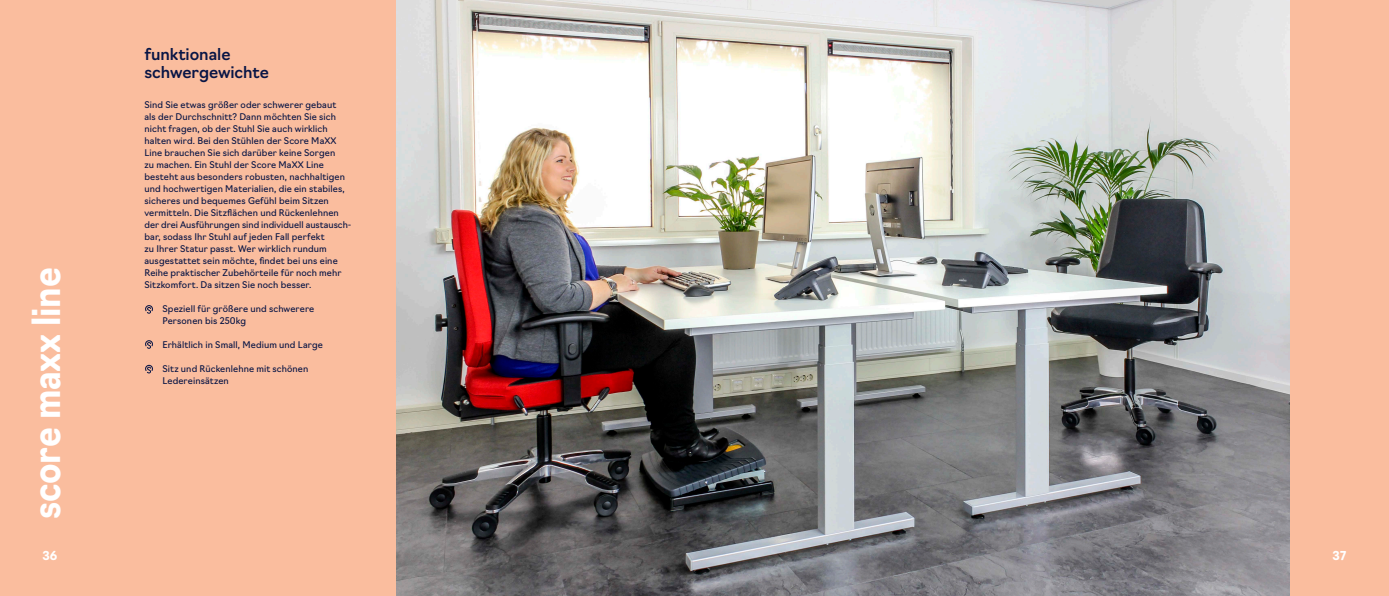
<style>
.page{position:relative;width:1389px;height:596px;background:#fff}
.page>*{position:absolute;margin:0;border:0;box-sizing:border-box;transform-origin:0 0}
.t1{font:700 38px "Navigo";letter-spacing:-.005em;color:#fff;scale:.89 1}
.t2{font:500 16px/18px "Navigo";letter-spacing:-.005em;color:#081545}
.t3{font:700 12px "Navigo";color:#fff}
.t4{font:9px/12px "Navigo";letter-spacing:.01em;color:#081545}
</style>
<div class="page">
<div style="left:98px;top:0;width:302px;height:595px;background:#fabd9e"></div>
<img style="left:397px;top:0;width:893px;height:595px">
<div style="left:1290px;top:0;width:99px;height:595px;background:#fabd9e"></div>
<div style="left:0;top:0;width:99px;height:595px;background:#fabd9e"></div>
<svg style="left:145px;top:305px;width:8px;height:8px"></svg>
<svg style="left:145px;top:340px;width:8px;height:8px"></svg>
<svg style="left:145px;top:364px;width:8px;height:9px"></svg>
<p class="t1" style="left:17px;top:519px;width:284px;rotate:-90deg">score maxx line</p>
<p class="t2" style="left:145px;top:44px;width:126px">funktionale schwergewichte</p>
<p class="t4" style="left:145px;top:98px;width:208px">Sind Sie etwas größer oder schwerer gebaut<br>als der Durchschnitt? Dann möchten Sie sich nicht fragen, ob der Stuhl Sie auch wirklich halten wird. Bei den Stühlen der Score MaXX Line brauchen Sie sich darüber keine Sorgen<br>zu machen. Ein Stuhl der Score MaXX Line besteht aus besonders robusten, nachhaltigen und hochwertigen Materialien, die ein stabiles, sicheres und bequemes Gefühl beim Sitzen vermitteln. Die Sitzflächen und Rückenlehnen der drei Ausführungen sind individuell austausch&shy;bar, sodass Ihr Stuhl auf jeden Fall perfekt<br>zu Ihrer Statur passt. Wer wirklich rundum ausgestattet sein möchte, findet bei uns eine Reihe praktischer Zubehörteile für noch mehr Sitzkomfort. Da sitzen Sie noch besser.</p>
<p class="t4" style="left:162px;top:302px;width:153px">Speziell für größere und schwerere<br>Personen bis 250kg</p>
<p class="t4" style="left:162px;top:338px;width:162px">Erhältlich in Small, Medium und Large</p>
<p class="t4" style="left:162px;top:362px;width:147px">Sitz und Rückenlehne mit schönen<br>Ledereinsätzen</p>
<h3 class="t3" style="left:42px;top:545px;width:16px">36</h3>
<h3 class="t3" style="left:1333px;top:545px;width:15px">37</h3>
</div>
